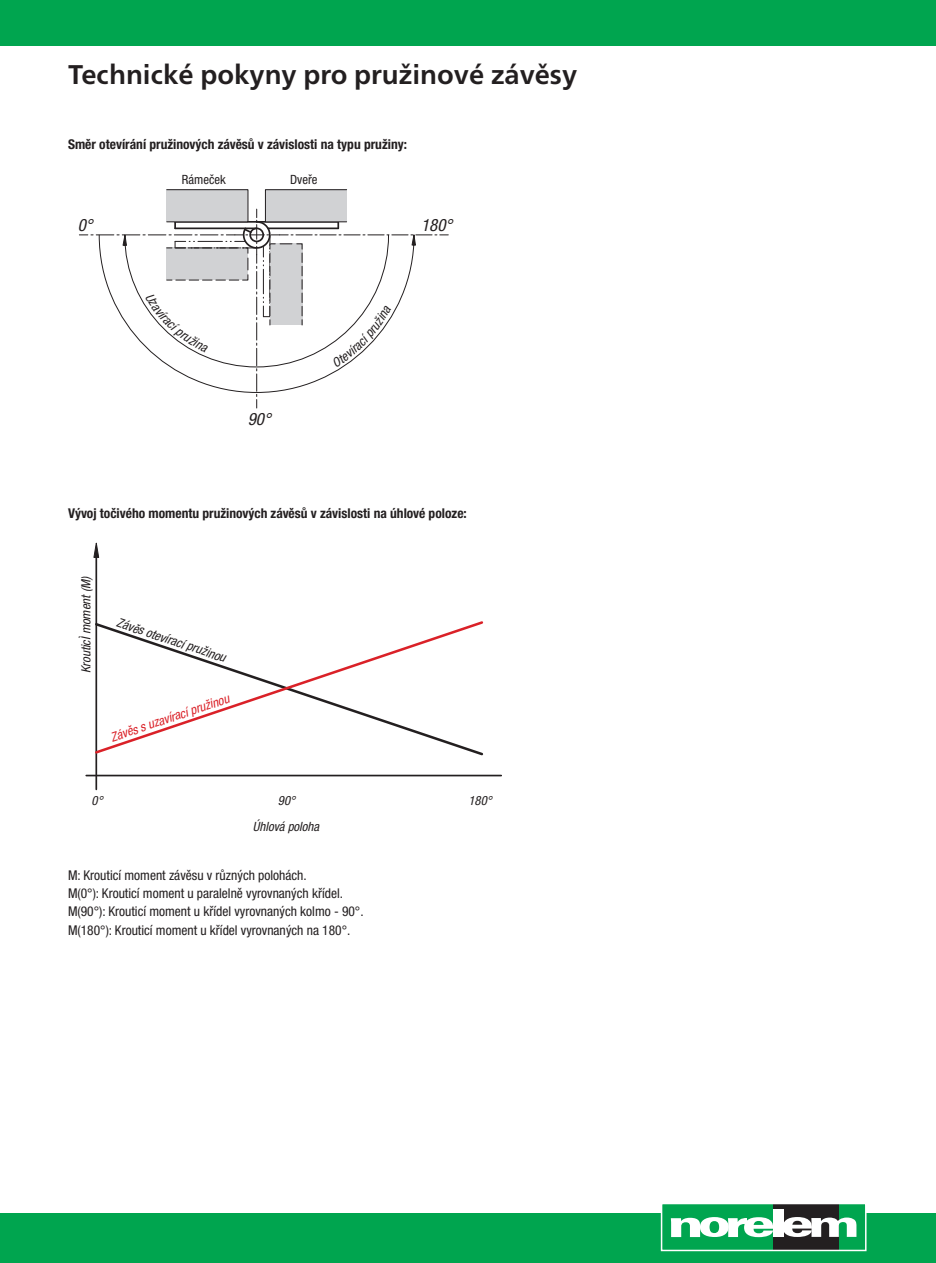
<style>
.page{position:relative;width:936px;height:1263px;background:#fff}
.page>*{position:absolute;margin:0;border:0;box-sizing:border-box;transform-origin:0 0}
.t1{font:700 27px "Frutiger Neue LTW1 G";color:#231f20}
.t2{font:italic condensed 16.95px "Helvetica Neue LTW1 G";color:#231f20}
.t3{font:condensed 13.5px/18.3px "Helvetica Neue LTW1 G";color:#231f20}
.t4{font:700 condensed 13.5px "Helvetica Neue LTW1 G";color:#231f20}
.t5{font:italic condensed 12.75px "Helvetica Neue LTW1 G";color:#231f20}
.t6{font:italic condensed 12.75px "Helvetica Neue LTW1 G";color:#da2128}
.t7{font:condensed 12.75px "Helvetica Neue LTW1 G";color:#231f20}
</style>
<div class="page">
<div style="left:0;top:1213px;width:935px;height:50px;background:#00a54f"></div>
<div style="left:0;top:0;width:935px;height:46px;background:#00a54f"></div>
<div style="left:661px;top:1203px;width:204px;height:47px;background:#00a54f"></div>
<div style="left:773px;top:1203px;width:65px;height:47px;background:#231f20"></div>
<svg style="left:670px;top:1217px;width:103px;height:20px"></svg>
<div style="left:773px;top:1210px;width:10px;height:27px;background:#fff"></div>
<svg style="left:783px;top:1217px;width:73px;height:20px"></svg>
<div style="left:660px;top:1203px;width:206px;height:48px;border:2px solid #fff"></div>
<div style="left:167px;top:190px;width:81px;height:32px;background:#d1d2d4"></div>
<div style="left:166px;top:189px;width:82px;height:33px;border:1px solid #231f20"></div>
<div style="left:265px;top:190px;width:81px;height:32px;background:#d1d2d4"></div>
<div style="left:265px;top:189px;width:82px;height:33px;border:1px solid #231f20"></div>
<svg style="left:93px;top:542px;width:7px;height:16px"></svg>
<hr style="left:86px;top:775px;width:415px;height:1px;background:#231f20">
<hr style="left:95px;top:553px;width:2px;height:236px;background:#231f20">
<svg style="left:95px;top:619px;width:389px;height:136px"></svg>
<svg style="left:79px;top:209px;width:369px;height:199px"></svg>
<h1 class="t1" style="left:68px;top:59px;width:510px">Technické pokyny pro pružinové závěsy</h1>
<p class="t4" style="left:68px;top:136px;width:340px">Směr otevírání pružinových závěsů v závislosti na typu pružiny:</p>
<p class="t7" style="left:182px;top:172px;width:45px">Rámeček</p>
<p class="t7" style="left:290px;top:172px;width:29px">Dveře</p>
<p class="t2" style="left:78px;top:215px;width:16px">0°</p>
<p class="t2" style="left:421px;top:215px;width:33px">180°</p>
<p class="t2" style="left:248px;top:409px;width:25px">90°</p>
<p class="t4" style="left:68px;top:505px;width:400px">Vývoj točivého momentu pružinových závěsů v závislosti na úhlové poloze:</p>
<p class="t5" style="left:79px;top:673px;width:98px;rotate:-90deg">KrouticÌ moment (M)</p>
<p class="t5" style="left:119px;top:615px;width:116px;rotate:18deg">Závěs otevírací pružinou</p>
<p class="t6" style="left:109px;top:731px;width:126px;rotate:-19deg">Závěs s uzavírací pružinou</p>
<p class="t5" style="left:92px;top:793px;width:13px">0°</p>
<p class="t5" style="left:278px;top:793px;width:19px">90°</p>
<p class="t5" style="left:468px;top:793px;width:25px">180°</p>
<p class="t5" style="left:253px;top:819px;width:68px">Úhlová poloha</p>
<p class="t3" style="left:68px;top:866px;width:297px">M: Krouticí moment závěsu v různých polohách.<br>M(0°): Krouticí moment u paralelně vyrovnaných křídel.<br>M(90°): Krouticí moment u křídel vyrovnaných kolmo - 90°.<br>M(180°): Krouticí moment u křídel vyrovnaných na 180°.</p>
</div>
